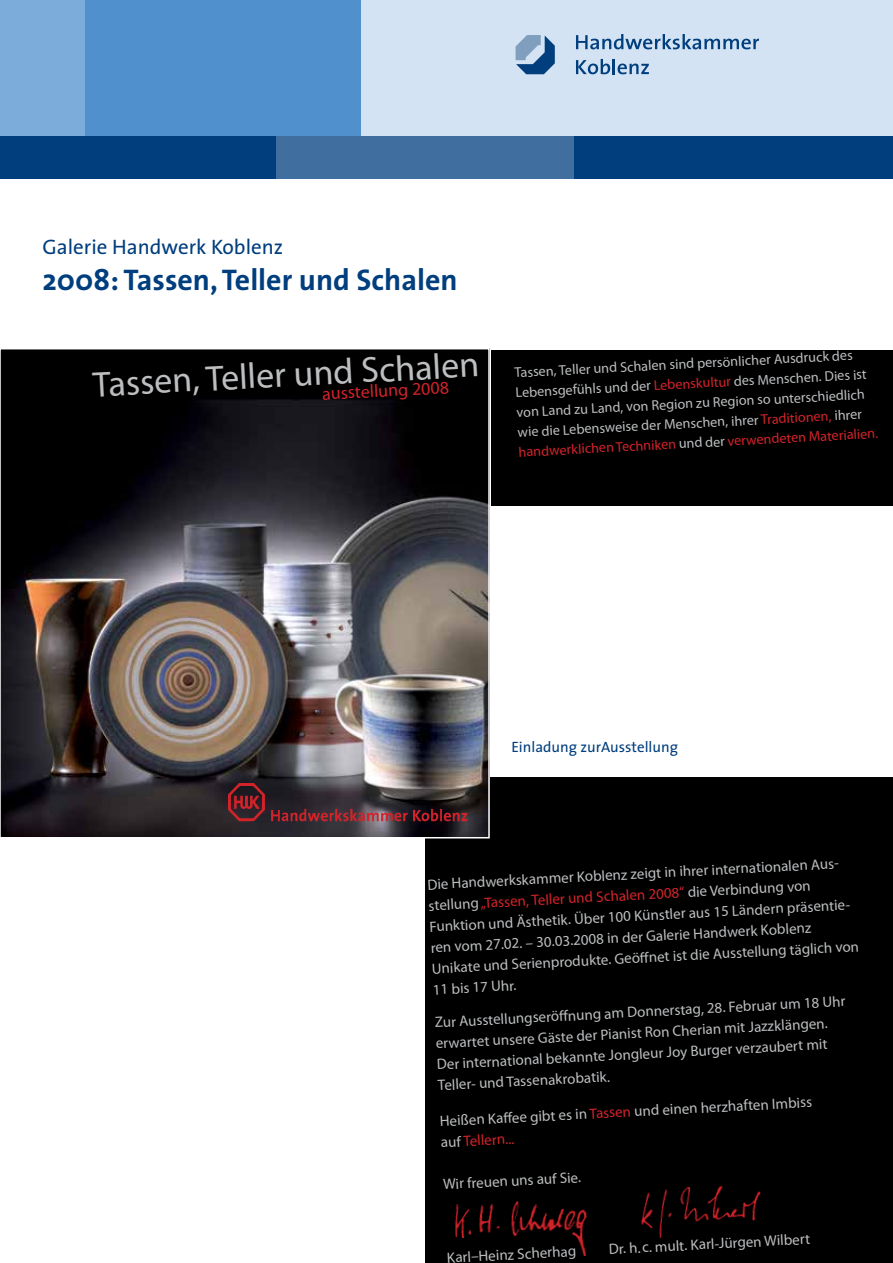
<style>
.page{position:relative;width:893px;height:1263px;background:#fff}
.page>*{position:absolute;margin:0;border:0;box-sizing:border-box;transform-origin:0 0}
.t1{font:36px "Myriad Pro";color:#bcbec0}
.t2{font:700 30px "The Sans";color:#003e7e}
.t3{font:21px "The Sans";color:#003e7e}
.t4{font:18px "Myriad Pro";color:#d2232a}
.t5{font:15px/21px "Myriad Pro";color:#bcbec0}
.t6{font:15px "The Sans";color:#003e7e}
.t7{font:14.1px/19.8px "Myriad Pro";color:#bcbec0}
.s1{color:#d2232a}
</style>
<div class="page">
<div style="left:0;top:0;width:85px;height:136px;background:#7cacda"></div>
<div style="left:85px;top:0;width:340px;height:136px;background:#5091cd"></div>
<div style="left:574px;top:136px;width:319px;height:43px;background:#003e7e"></div>
<div style="left:0;top:136px;width:276px;height:43px;background:#003e7e"></div>
<div style="left:276px;top:136px;width:298px;height:43px;background:#406e9e"></div>
<div style="left:361px;top:0;width:532px;height:136px;background:#d3e3f3"></div>
<svg style="left:576px;top:34px;width:183px;height:15px"></svg>
<svg style="left:576px;top:59px;width:73px;height:15px"></svg>
<svg style="left:516px;top:35px;width:39px;height:39px"></svg>
<div style="left:425px;top:777px;width:468px;height:486px;background:#000"></div>
<img style="left:454px;top:1201px;width:133px;height:55px">
<img style="left:641px;top:1185px;width:120px;height:53px">
<img style="left:3px;top:351px;width:484px;height:484px">
<img style="left:229px;top:784px;width:238px;height:37px">
<div style="left:0;top:348px;width:490px;height:490px;border:2px solid #fff"></div>
<div style="left:491px;top:350px;width:402px;height:155px;background:#000"></div>
<h3 class="t3" style="left:43px;top:233px;width:242px">Galerie Handwerk Koblenz</h3>
<h2 class="t2" style="left:43px;top:261px;width:417px">2008: Tassen, Teller und Schalen</h2>
<h1 class="t1" style="left:92px;top:362px;width:388px;rotate:-3deg">Tassen, Teller und Schalen</h1>
<p class="t4" style="left:322px;top:383px;width:128px;rotate:-3deg">ausstellung 2008</p>
<p class="t7" style="left:514px;top:363px;width:361px;rotate:-3deg">Tassen, Teller und Schalen sind persönlicher Ausdruck des Lebensgefühls und der <span class="s1">Lebenskultur</span> des Menschen. Dies ist von Land zu Land, von Region zu Region so unterschiedlich wie die Lebensweise der Menschen, ihrer <span class="s1">Traditionen,</span> ihrer <span class="s1">handwerklichen Techniken</span> und der <span class="s1">verwendeten Materialien.</span></p>
<p class="t6" style="left:511px;top:738px;width:168px">Einladung zurAusstellung</p>
<p class="t5" style="left:427px;top:874px;width:429px;rotate:-3deg">Die Handwerkskammer Koblenz zeigt in ihrer internationalen Aus&shy;stellung <span class="s1">„Tassen, Teller und Schalen 2008“</span> die Verbindung von Funktion und Ästhetik. Über 100 Künstler aus 15 Ländern präsentie&shy;ren vom 27.02. – 30.03.2008 in der Galerie Handwerk Koblenz Unikate und Serienprodukte. Geöff net ist die Ausstellung täglich von 11 bis 17 Uhr.</p>
<p class="t5" style="left:434px;top:1012px;width:413px;rotate:-3deg">Zur Ausstellungseröff nung am Donnerstag, 28. Februar um 18 Uhr erwartet unsere Gäste der Pianist Ron Cherian mit Jazzklängen.<br>Der international bekannte Jongleur Joy Burger verzaubert mit Teller- und Tassenakrobatik.</p>
<p class="t5" style="left:439px;top:1110px;width:374px;rotate:-3deg">Heißen Kaff ee gibt es in <span class="s1">Tassen</span> und einen herzhaften Imbiss auf <span class="s1">Tellern...</span></p>
<p class="t5" style="left:443px;top:1173px;width:140px;rotate:-3deg">Wir freuen uns auf Sie.</p>
<p class="t5" style="left:446px;top:1247px;width:131px;rotate:-3deg">Karl–Heinz Scherhag</p>
<p class="t5" style="left:608px;top:1238px;width:203px;rotate:-3deg">Dr. h.c. mult. Karl-Jürgen Wilbert</p>
</div>
